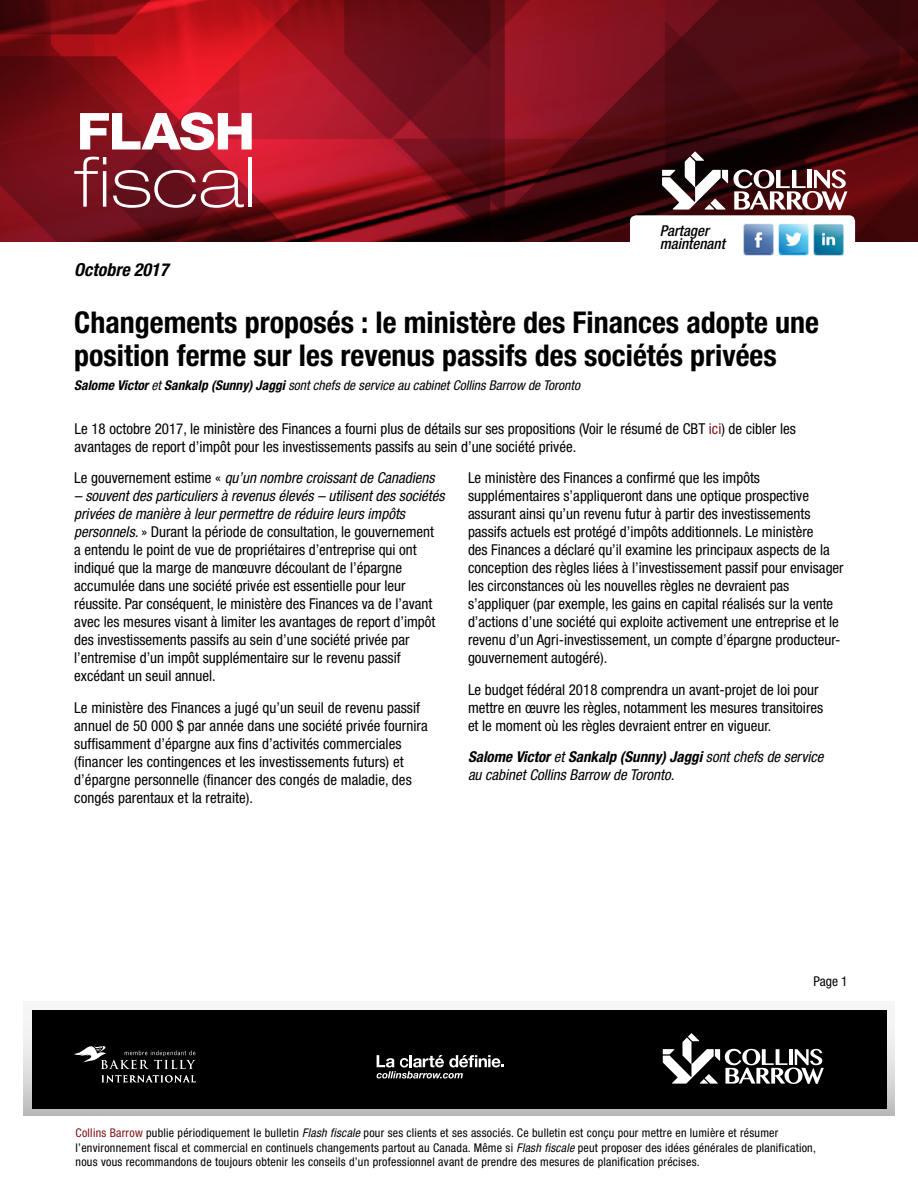
<style>
.page{position:relative;width:918px;height:1188px;background:#fff}
.page>*{position:absolute;margin:0;border:0;box-sizing:border-box;transform-origin:0 0}
.t1{font:100 expanded 69.45px "Helvetica Neue LT Pro";letter-spacing:.01em;color:#fff;scale:1.08 1}
.t2{font:800 51px "Helvetica Neue LT Pro";letter-spacing:-.025em;color:#fff;scale:1.08 1}
.t3{font:700 condensed 30px/33px "Helvetica Neue LT Pro";color:#000}
.t4{font:italic 700 condensed 18px "Helvetica Neue LT Pro";color:#000}
.t5{font:condensed 15px/18px "Helvetica Neue LT Pro";color:#000}
.t6{font:italic condensed 15px/18px "Helvetica Neue LT Pro";color:#000}
.t7{font:italic 500 condensed 15px/13.5px "Helvetica Neue LT Pro";color:#000}
.t8{font:italic condensed 13.5px "Helvetica Neue LT Pro";color:#000}
.t9{font:condensed 13.5px "Helvetica Neue LT Pro";color:#000}
.t10{font:condensed 12px/14.4px "Helvetica Neue LT Pro";letter-spacing:.02em;color:#000}
.s1{font-weight:700}
.s2{color:#80141a}
.s3{font-style:normal}
.s4{font-style:italic}
</style>
<div class="page">
<img style="left:0;top:0;width:918px;height:241px">
<div style="left:630px;top:215px;width:225px;height:43px;background:#fff;border-radius:6px"></div>
<img style="left:743px;top:223px;width:31px;height:33px">
<img style="left:778px;top:223px;width:31px;height:33px">
<svg style="left:662px;top:152px;width:185px;height:57px"></svg>
<img style="left:813px;top:224px;width:31px;height:32px">
<div style="left:23px;top:1001px;width:872px;height:115px;background:linear-gradient(to bottom,#fff,#c3c3c3)"></div>
<div style="left:32px;top:1010px;width:854px;height:99px;background:#000"></div>
<svg style="left:663px;top:1033px;width:161px;height:51px"></svg>
<svg style="left:101px;top:1075px;width:95px;height:7px"></svg>
<svg style="left:74px;top:1046px;width:121px;height:23px"></svg>
<svg style="left:377px;top:1055px;width:127px;height:24px"></svg>
<h2 class="t2" style="left:77px;top:101px;width:167px">FLASH</h2>
<h1 class="t1" style="left:75px;top:139px;width:169px">fiscal</h1>
<p class="t7" style="left:660px;top:223px;width:67px">Partager maintenant</p>
<p class="t4" style="left:74px;top:259px;width:96px">Octobre 2017</p>
<h3 class="t3" style="left:74px;top:306px;width:746px">Changements proposés : le ministère des Finances adopte une position ferme sur les revenus passifs des sociétés privées</h3>
<p class="t8" style="left:74px;top:377px;width:507px"><span class="s1">Salome Victor</span> et <span class="s1">Sankalp (Sunny) Jaggi</span> sont chefs de service au cabinet Collins Barrow de Toronto</p>
<p class="t5" style="left:75px;top:419px;width:723px">Le 18 octobre 2017, le ministère des Finances a fourni plus de détails sur ses propositions (Voir le résumé de CBT <span class="s2">ici</span>) de cibler les avantages de report d’impôt pour les investissements passifs au sein d’une société privée.</p>
<p class="t6" style="left:74px;top:469px;width:362px"><span class="s3">Le gouvernement estime «</span> qu’un nombre croissant de Canadiens</p>
<p class="t5" style="left:74px;top:487px;width:372px"><span class="s4">– souvent des particuliers à revenus élevés – utilisent des sociétés privées de manière à leur permettre de réduire leurs impôts personnels.</span> » Durant la période de consultation, le gouvernement a entendu le point de vue de propriétaires d’entreprise qui ont indiqué que la marge de manœuvre découlant de l’épargne accumulée dans une société privée est essentielle pour leur réussite. Par conséquent, le ministère des Finances va de l’avant avec les mesures visant à limiter les avantages de report d’impôt des investissements passifs au sein d’une société privée par l’entremise d’un impôt supplémentaire sur le revenu passif excédant un seuil annuel.</p>
<p class="t5" style="left:74px;top:698px;width:355px">Le ministère des Finances a jugé qu’un seuil de revenu passif annuel de 50 000 $ par année dans une société privée fournira suffisamment d’épargne aux fins d’activités commerciales (financer les contingences et les investissements futurs) et d’épargne personnelle (financer des congés de maladie, des congés parentaux et la retraite).</p>
<p class="t5" style="left:468px;top:469px;width:377px">Le ministère des Finances a confirmé que les impôts supplémentaires s’appliqueront dans une optique prospective assurant ainsi qu’un revenu futur à partir des investissements passifs actuels est protégé d’impôts additionnels. Le ministère<br>des Finances a déclaré qu’il examine les principaux aspects de la conception des règles liées à l’investissement passif pour envisager les circonstances où les nouvelles règles ne devraient pas s’appliquer (par exemple, les gains en capital réalisés sur la vente d’actions d’une société qui exploite activement une entreprise et le revenu d’un Agri-investissement, un compte d’épargne producteur&shy;gouvernement autogéré).</p>
<p class="t5" style="left:468px;top:680px;width:357px">Le budget fédéral 2018 comprendra un avant-projet de loi pour mettre en œuvre les règles, notamment les mesures transitoires et le moment où les règles devraient entrer en vigueur.</p>
<p class="t6" style="left:468px;top:748px;width:357px"><span class="s1">Salome Victor</span> et <span class="s1">Sankalp (Sunny) Jaggi</span> sont chefs de service au cabinet Collins Barrow de Toronto.</p>
<p class="t9" style="left:813px;top:973px;width:36px">Page 1</p>
<p class="t10" style="left:76px;top:1126px;width:742px"><span class="s2">Collins Barrow</span> publie périodiquement le bulletin <span class="s4">Flash fiscale</span> pour ses clients et ses associés. Ce bulletin est conçu pour mettre en lumière et résumer l’environnement fiscal et commercial en continuels changements partout au Canada. Même si <span class="s4">Flash fiscale</span> peut proposer des idées générales de planification, nous vous recommandons de toujours obtenir les conseils d’un professionnel avant de prendre des mesures de planification précises.</p>
</div>
